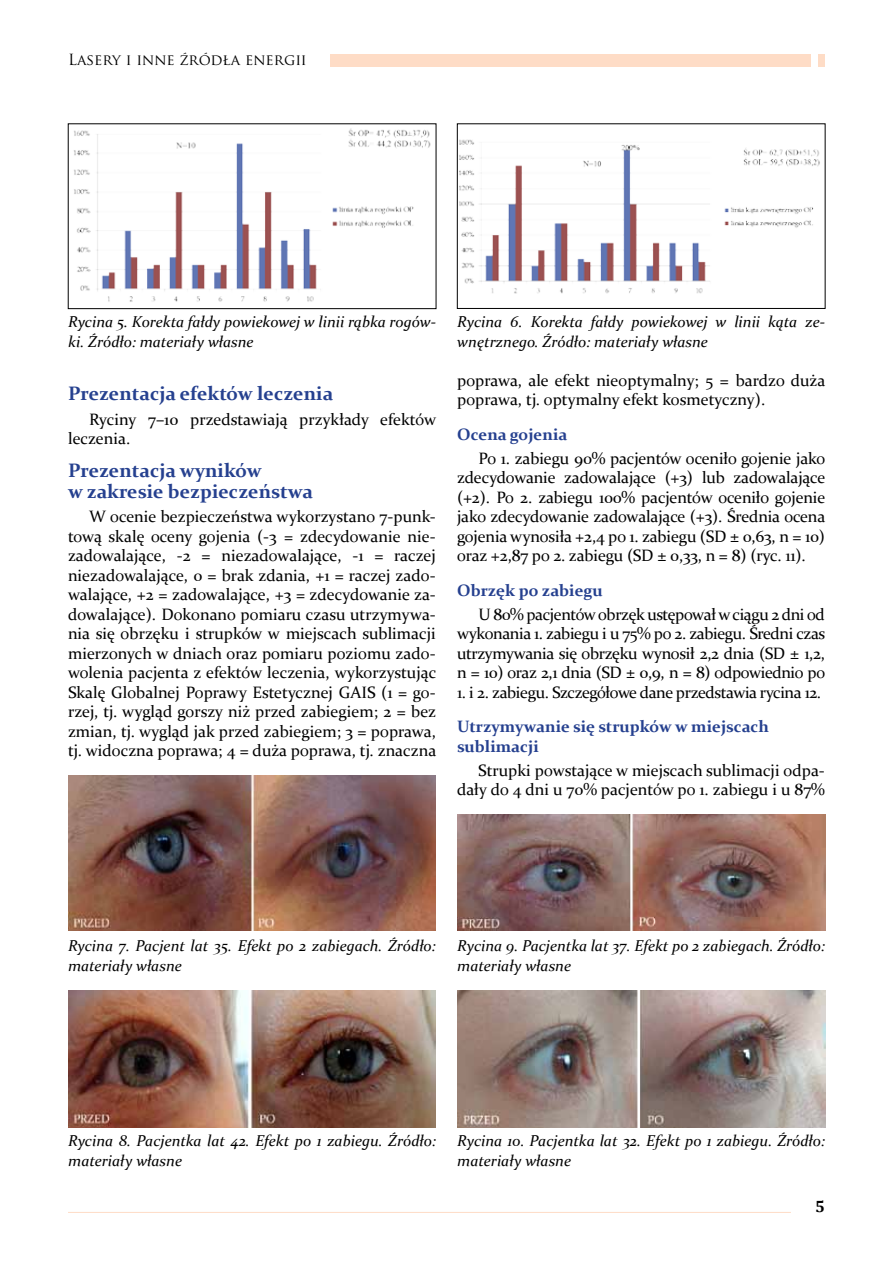
<style>
.page{position:relative;width:893px;height:1263px;background:#fff}
.page>*{position:absolute;margin:0;border:0;box-sizing:border-box;transform-origin:0 0}
.t1{font:700 19.5px/21px "Constantia";color:#25408f}
.t2{font:16.5px/19.5px "Constantia";color:#000;text-align:justify}
.t3{font:700 16.5px/19.5px "Constantia";color:#25408f}
.t4{font:16.5px "Constantia";letter-spacing:-.025em;color:#000}
.t5{font:700 16.5px "Cambria";color:#000}
.t6{font:italic 15.75px/19.5px "Constantia";color:#000}
.t7{font:15px "Trajan Pro";color:#000}
</style>
<div class="page">
<div style="left:819px;top:54px;width:6px;height:12px;background:#fedcc6"></div>
<div style="left:331px;top:54px;width:480px;height:12px;background:#fedcc6"></div>
<hr style="left:68px;top:1212px;width:723px;height:1px;background:#fedcc6">
<img style="left:74px;top:128px;width:357px;height:174px">
<div style="left:68px;top:124px;width:368px;height:185px;border:1px solid #000"></div>
<img style="left:459px;top:139px;width:361px;height:155px">
<div style="left:457px;top:124px;width:368px;height:185px;border:1px solid #000"></div>
<img style="left:68px;top:776px;width:368px;height:155px">
<img style="left:457px;top:815px;width:368px;height:116px">
<img style="left:68px;top:990px;width:368px;height:137px">
<img style="left:457px;top:990px;width:368px;height:137px">
<p class="t7" style="left:68px;top:50px;width:240px">Lasery i inne źródła energii</p>
<p class="t6" style="left:68px;top:311px;width:369px">Rycina 5. Korekta fałdy powiekowej w linii rąbka rogów&shy;ki. Źródło: materiały własne</p>
<p class="t6" style="left:457px;top:311px;width:369px">Rycina 6. Korekta fałdy powiekowej w linii kąta ze&shy;wnętrznego. Źródło: materiały własne</p>
<p class="t1" style="left:68px;top:382px;width:267px">Prezentacja efektów leczenia</p>
<p class="t2" style="left:68px;top:408px;width:370px;text-indent:21px">Ryciny 7–10 przedstawiają przykłady efektów leczenia.</p>
<p class="t1" style="left:68px;top:459px;width:246px">Prezentacja wyników<br>w zakresie bezpieczeństwa</p>
<p class="t2" style="left:68px;top:506px;width:370px;text-indent:21px">W ocenie bezpieczeństwa wykorzystano 7-punk&shy;tową skalę oceny gojenia (-3 = zdecydowanie nie&shy;zadowalające, -2 = niezadowalające, -1 = raczej niezadowalające, 0 = brak zdania, +1 = raczej zado&shy;walające, +2 = zadowalające, +3 = zdecydowanie za&shy;dowalające). Dokonano pomiaru czasu utrzymywa&shy;nia się obrzęku i strupków w miejscach sublimacji mierzonych w dniach oraz pomiaru poziomu zado&shy;wolenia pacjenta z efektów leczenia, wykorzystując Skalę Globalnej Poprawy Estetycznej GAIS (1 = go&shy;rzej, tj. wygląd gorszy niż przed zabiegiem; 2 = bez zmian, tj. wygląd jak przed zabiegiem; 3 = poprawa, tj. widoczna poprawa; 4 = duża poprawa, tj. znaczna</p>
<p class="t2" style="left:457px;top:369px;width:370px">poprawa, ale efekt nieoptymalny; 5 = bardzo duża poprawa, tj. optymalny efekt kosmetyczny).</p>
<p class="t3" style="left:457px;top:423px;width:112px">Ocena gojenia</p>
<p class="t2" style="left:457px;top:447px;width:370px;text-indent:21px">Po 1. zabiegu 90% pacjentów oceniło gojenie jako zdecydowanie zadowalające (+3) lub zadowalające (+2). Po 2. zabiegu 100% pacjentów oceniło gojenie jako zdecydowanie zadowalające (+3). Średnia ocena gojenia wynosiła +2,4 po 1. zabiegu (SD ± 0,63, n = 10) oraz +2,87 po 2. zabiegu (SD ± 0,33, n = 8) (ryc. 11).</p>
<p class="t3" style="left:457px;top:579px;width:147px">Obrzęk po zabiegu</p>
<p class="t2" style="left:457px;top:603px;width:370px;text-indent:21px">U 80% pacjentówobrzęk ustępował w ciągu 2 dni od wykonania 1. zabiegu i u 75% po 2. zabiegu. Średni czas utrzymywania się obrzęku wynosił 2,2 dnia (SD ± 1,2, n = 10) oraz 2,1 dnia (SD ± 0,9, n = 8) odpowiednio po</p>
<p class="t4" style="left:457px;top:681px;width:366px">1. i 2. zabiegu. Szczegółowe dane przedstawia rycina 12.</p>
<p class="t3" style="left:457px;top:716px;width:314px">Utrzymywanie się strupków w miejscach sublimacji</p>
<p class="t2" style="left:457px;top:759px;width:369px;text-align:right">Strupki powstające w miejscach sublimacji odpa&shy;dały do 4 dni u 70% pacjentów po 1. zabiegu i u 87%</p>
<p class="t6" style="left:68px;top:935px;width:369px">Rycina 7. Pacjent lat 35. Efekt po 2 zabiegach. Źródło: materiały własne</p>
<p class="t6" style="left:457px;top:935px;width:369px">Rycina 9. Pacjentka lat 37. Efekt po 2 zabiegach. Źródło: materiały własne</p>
<p class="t6" style="left:68px;top:1130px;width:369px">Rycina 8. Pacjentka lat 42. Efekt po 1 zabiegu. Źródło: materiały własne</p>
<p class="t6" style="left:457px;top:1130px;width:369px">Rycina 10. Pacjentka lat 32. Efekt po 1 zabiegu. Źródło: materiały własne</p>
<p class="t5" style="left:815px;top:1196px;width:11px">5</p>
</div>
